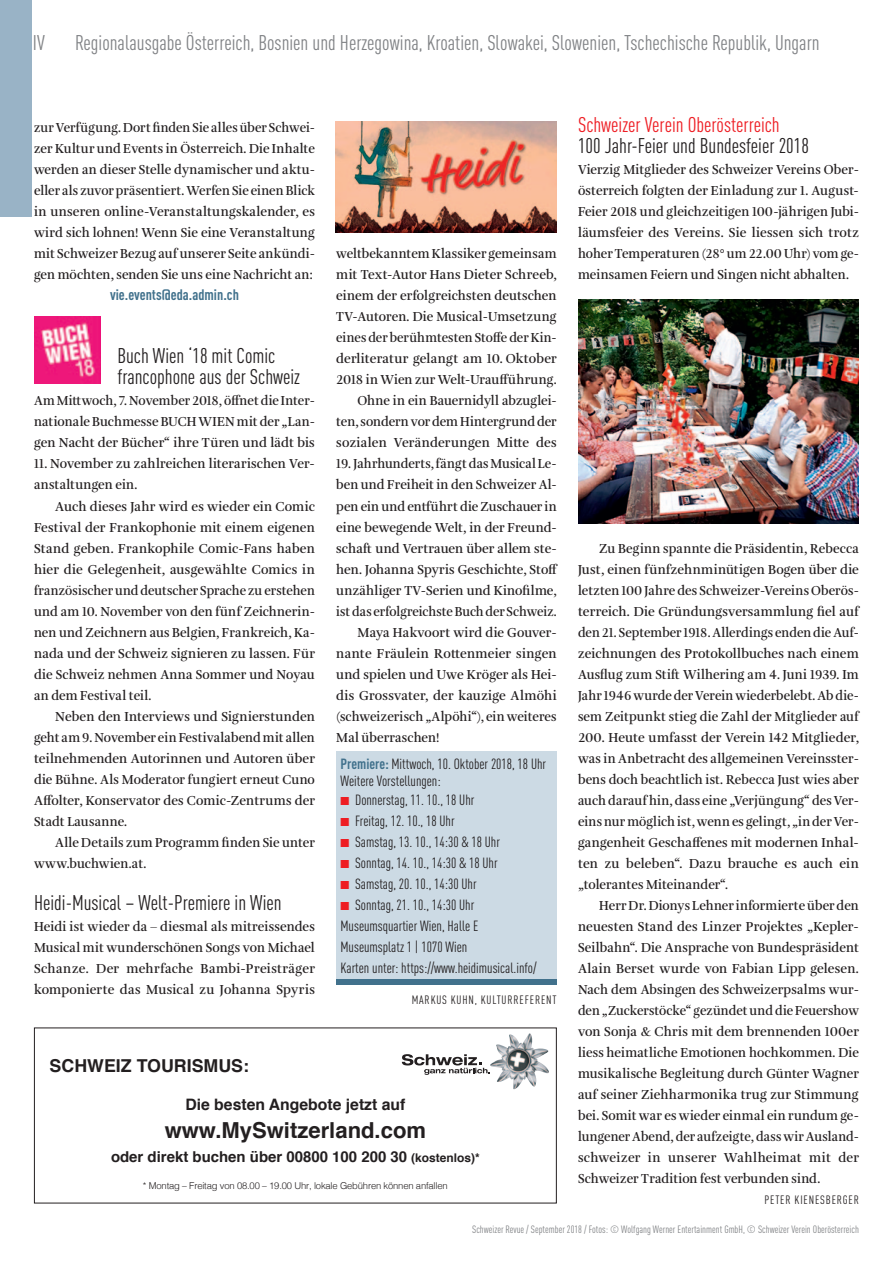
<style>
.page{position:relative;width:893px;height:1263px;background:#fff}
.page>*{position:absolute;margin:0;border:0;box-sizing:border-box;transform-origin:0 0}
.t1{font:700 22.05px "Helvetica";color:#231f20}
.t2{font:condensed 21px/21px "DINOT";color:#231f20}
.t3{font:condensed 21px "DINOT";color:#808285}
.t4{font:condensed 21px "DINOT";color:#ee1d23}
.t5{font:700 17.85px "Helvetica";color:#231f20}
.t6{font:700 15.75px "Helvetica";color:#231f20}
.t7{font:700 15px "Helvetica";color:#231f20}
.t8{font:700 condensed 15px "DINOT";color:#41718c}
.t9{font:condensed 14.7px/21px "DINOT";color:#231f20}
.t10{font:600 13.5px/21px "Amalia Pro";letter-spacing:.005em;color:#231f20;scale:.95 1}
.t11{font:600 13.5px/21px "Amalia Pro";letter-spacing:.005em;color:#231f20;text-align:justify;scale:.94 1}
.t12{font:600 13.5px/21px "Amalia Pro";letter-spacing:.005em;color:#231f20;text-align:justify}
.t13{font:600 13.5px/21px "Amalia Pro";letter-spacing:.005em;color:#231f20;scale:.96 1}
.t14{font:600 13.5px "Amalia Pro";letter-spacing:.005em;color:#231f20;scale:.93 1}
.t15{font:condensed 12px "DINOT";letter-spacing:.07em;color:#231f20}
.t16{font:condensed 10.5px "DINOT";color:#808285}
.t17{font:300 9.45px "Helvetica";letter-spacing:-.02em;color:#231f20}
.s1{font-weight:700;color:#41718c}
.s2{color:#ee1d23}
.s3{font-size:12px}
</style>
<div class="page">
<div style="left:0;top:0;width:32px;height:216px;background:#99b3c6"></div>
<svg style="left:402px;top:1054px;width:88px;height:21px"></svg>
<img style="left:490px;top:1034px;width:39px;height:55px">
<div style="left:336px;top:752px;width:221px;height:228px;background:#ccdae4"></div>
<div style="left:336px;top:979px;width:221px;height:6px;background:#41718c"></div>
<img style="left:34px;top:317px;width:66px;height:66px">
<img style="left:336px;top:122px;width:221px;height:110px">
<img style="left:578px;top:299px;width:281px;height:225px">
<h2 class="t3" style="left:33px;top:30px;width:13px">IV</h2>
<h2 class="t3" style="left:75px;top:30px;width:746px">Regionalausgabe Österreich, Bosnien und Herzegowina, Kroatien, Slowakei, Slowenien, Tschechische Republik, Ungarn</h2>
<p class="t11" style="left:34px;top:118px;width:300px">zur Verfügung. Dort finden Sie alles über Schwei&shy;zer Kultur und Events in Österreich. Die Inhalte werden an dieser Stelle dynamischer und aktu&shy;eller als zuvor präsentiert. Werfen Sie einen Blick in unseren online-Veranstaltungskalender, es wird sich lohnen! Wenn Sie eine Veranstaltung mit Schweizer Bezug auf unserer Seite ankündi&shy;gen möchten, senden Sie uns eine Nachricht an:</p>
<p class="t8" style="left:110px;top:286px;width:130px">vie.events@eda.admin.ch</p>
<h2 class="t2" style="left:117px;top:345px;width:184px">Buch Wien ‘18 mit Comic francophone aus der Schweiz</h2>
<p class="t11" style="left:34px;top:391px;width:300px">Am Mittwoch, 7. November 2018, öffnet die Inter&shy;nationale Buchmesse BUCH WIEN mit der „Lan&shy;gen Nacht der Bücher“ ihre Türen und lädt bis</p>
<p class="t13" style="left:34px;top:454px;width:294px">11. November zu zahlreichen literarischen Ver&shy;anstaltungen ein.</p>
<p class="t12" style="left:34px;top:496px;width:282px;text-indent:21px">Auch dieses Jahr wird es wieder ein Comic Festival der Frankophonie mit einem eigenen Stand geben. Frankophile Comic-Fans haben hier die Gelegenheit, ausgewählte Comics in französischer und deutscher Sprache zu erstehen und am 10. November von den fünf Zeichnerin&shy;nen und Zeichnern aus Belgien, Frankreich, Ka&shy;nada und der Schweiz signieren zu lassen. Für die Schweiz nehmen Anna Sommer und Noyau an dem Festival teil.</p>
<p class="t12" style="left:34px;top:706px;width:282px;text-indent:21px">Neben den Interviews und Signierstunden geht am 9. November ein Festivalabend mit allen teilnehmenden Autorinnen und Autoren über die Bühne. Als Moderator fungiert erneut Cuno Affolter, Konservator des Comic-Zentrums der Stadt Lausanne.</p>
<p class="t10" style="left:34px;top:832px;width:297px;text-indent:21px">Alle Details zum Programm finden Sie unter www.buchwien.at.</p>
<h2 class="t2" style="left:34px;top:891px;width:249px">Heidi-Musical – Welt-Premiere in Wien</h2>
<p class="t13" style="left:34px;top:916px;width:294px;text-align:justify">Heidi ist wieder da – diesmal als mitreissendes Musical mit wunderschönen Songs von Michael Schanze. Der mehrfache Bambi-Preisträger komponierte das Musical zu Johanna Spyris</p>
<p class="t10" style="left:336px;top:244px;width:234px;text-align:right">weltbekanntem Klassiker gemeinsam mit Text-Autor Hans Dieter Schreeb, einem der erfolgreichsten deutschen TV-Autoren. Die Musical-Umsetzung eines der berühmtesten Stoffe der Kin&shy;derliteratur gelangt am 10. Oktober 2018 in Wien zur Welt-Uraufführung.<br>Ohne in ein Bauernidyll abzuglei&shy;ten, sondern vor dem Hintergrund der sozialen Veränderungen Mitte des</p>
<p class="t11" style="left:336px;top:454px;width:236px">19. Jahrhunderts, fängt das Musical Le-</p>
<p class="t10" style="left:336px;top:475px;width:234px">ben und Freiheit in den Schweizer Al-</p>
<p class="t10" style="left:336px;top:496px;width:234px">pen ein und entführt die Zuschauer in</p>
<p class="t13" style="left:336px;top:517px;width:231px">eine bewegende Welt, in der Freund-</p>
<p class="t12" style="left:336px;top:538px;width:222px">schaft und Vertrauen über allem ste-</p>
<p class="t13" style="left:336px;top:559px;width:232px">hen. Johanna Spyris Geschichte, Stoff</p>
<p class="t13" style="left:336px;top:580px;width:231px">unzähliger TV-Serien und Kinofilme,</p>
<p class="t14" style="left:336px;top:603px;width:239px">ist das erfolgreichste Buch der Schweiz.</p>
<p class="t13" style="left:357px;top:622px;width:209px">Maya Hakvoort wird die Gouver-</p>
<p class="t12" style="left:336px;top:643px;width:222px">nante Fräulein Rottenmeier singen</p>
<p class="t13" style="left:336px;top:664px;width:231px">und spielen und Uwe Kröger als Hei-</p>
<p class="t12" style="left:336px;top:685px;width:222px">dis Grossvater, der kauzige Almöhi</p>
<p class="t11" style="left:336px;top:706px;width:236px">(schweizerisch „Alpöhi“), ein weiteres</p>
<p class="t10" style="left:336px;top:727px;width:110px">Mal überraschen!</p>
<p class="t9" style="left:340px;top:754px;width:207px;line-height:17.5px"><span class="s1">Premiere:</span> Mittwoch, 10. Oktober 2018, 18 Uhr<br>Weitere Vorstellungen:</p>
<p class="t9" style="left:340px;top:789px;width:135px"><span class="s2">■</span> Donnerstag, 11. 10., 18 Uhr</p>
<p class="t9" style="left:340px;top:810px;width:116px"><span class="s2">■</span> Freitag, 12. 10., 18 Uhr</p>
<p class="t9" style="left:340px;top:831px;width:161px"><span class="s2">■</span> Samstag, 13. 10., 14:30 &amp; 18 Uhr</p>
<p class="t9" style="left:340px;top:852px;width:159px"><span class="s2">■</span> Sonntag, 14. 10., 14:30 &amp; 18 Uhr</p>
<p class="t9" style="left:340px;top:873px;width:138px"><span class="s2">■</span> Samstag, 20. 10., 14:30 Uhr</p>
<p class="t9" style="left:340px;top:894px;width:198px"><span class="s2">■</span> Sonntag, 21. 10., 14:30 Uhr Museumsquartier Wien, Halle E Museumsplatz 1 | 1070 Wien<br>Karten unter: https://www.heidimusical.info/</p>
<p class="t15" style="left:412px;top:993px;width:97px">Markus Kuh n, Kulturrefere</p>
<p class="t15" style="left:546px;top:993px;width:12px">nt</p>
<h3 class="t5" style="left:50px;top:1051px;width:201px">Schweiz Tourismus:</h3>
<p class="t6" style="left:185px;top:1092px;width:221px">Die besten Angebote jetzt auf</p>
<h1 class="t1" style="left:165px;top:1112px;width:263px">www.MySwitzerland.com</h1>
<p class="t7" style="left:111px;top:1145px;width:370px">oder direkt buchen über 00800 100 200 30 <span class="s3">(kostenlos)*</span></p>
<p class="t17" style="left:143px;top:1177px;width:306px">* Montag – Freitag von 08.00 – 19.00 Uhr, lokale Gebühren können anfallen</p>
<h2 class="t4" style="left:578px;top:113px;width:203px">Schweizer Verein Oberösterreich</h2>
<h2 class="t2" style="left:578px;top:135px;width:232px">100 Jahr-Feier und Bundesfeier 2018</h2>
<p class="t10" style="left:578px;top:160px;width:297px">Vierzig Mitglieder des Schweizer Vereins Ober&shy;österreich folgten der Einladung zur 1. August-Feier 2018 und gleichzeitigen 100-jährigen Jubi&shy;läumsfeier des Vereins. Sie liessen sich trotz hoher Temperaturen (28° um 22.00 Uhr) vom ge&shy;meinsamen Feiern und Singen nicht abhalten.</p>
<p class="t10" style="left:578px;top:538px;width:297px;text-align:justify;text-indent:21px">Zu Beginn spannte die Präsidentin, Rebecca Just, einen fünfzehnminütigen Bogen über die letzten 100 Jahre des Schweizer-Vereins Oberös&shy;terreich. Die Gründungsversammlung fiel auf den 21. September 1918. Allerdings enden die Auf&shy;zeichnungen des Protokollbuches nach einem Ausflug zum Stift Wilhering am 4. Juni 1939. Im Jahr 1946 wurde der Verein wiederbelebt. Ab die&shy;sem Zeitpunkt stieg die Zahl der Mitglieder auf 200. Heute umfasst der Verein 142 Mitglieder, was in Anbetracht des allgemeinen Vereinsster&shy;bens doch beachtlich ist. Rebecca Just wies aber auch darauf hin, dass eine „Verjüngung“ des Ver&shy;eins nur möglich ist, wenn es gelingt, „in der Ver&shy;gangenheit Geschaffenes mit modernen Inhal&shy;ten zu beleben“. Dazu brauche es auch ein „tolerantes Miteinander“.</p>
<p class="t11" style="left:578px;top:895px;width:300px;text-align:left;text-indent:21px">Herr Dr. Dionys Lehner informierte über den neuesten Stand des Linzer Projektes „Kepler-Seilbahn“. Die Ansprache von Bundespräsident Alain Berset wurde von Fabian Lipp gelesen.<br>Nach dem Absingen des Schweizerpsalms wur&shy;den „Zuckerstöcke“ gezündet und die Feuershow von Sonja &amp; Chris mit dem brennenden 100er liess heimatliche Emotionen hochkommen. Die musikalische Begleitung durch Günter Wagner auf seiner Ziehharmonika trug zur Stimmung bei. Somit war es wieder einmal ein rundum ge&shy;lungener Abend, der aufzeigte, dass wir Ausland&shy;schweizer in unserer Wahlheimat mit der Schweizer Tradition fest verbunden sind.</p>
<p class="t15" style="left:764px;top:1192px;width:57px">Peter Kienesberger</p>
<p class="t16" style="left:472px;top:1223px;width:388px">Schweizer Revue / September 2018 / Fotos: © Wolfgang Werner Entertainment GmbH, © Schweizer Verein Oberösterreich</p>
</div>
